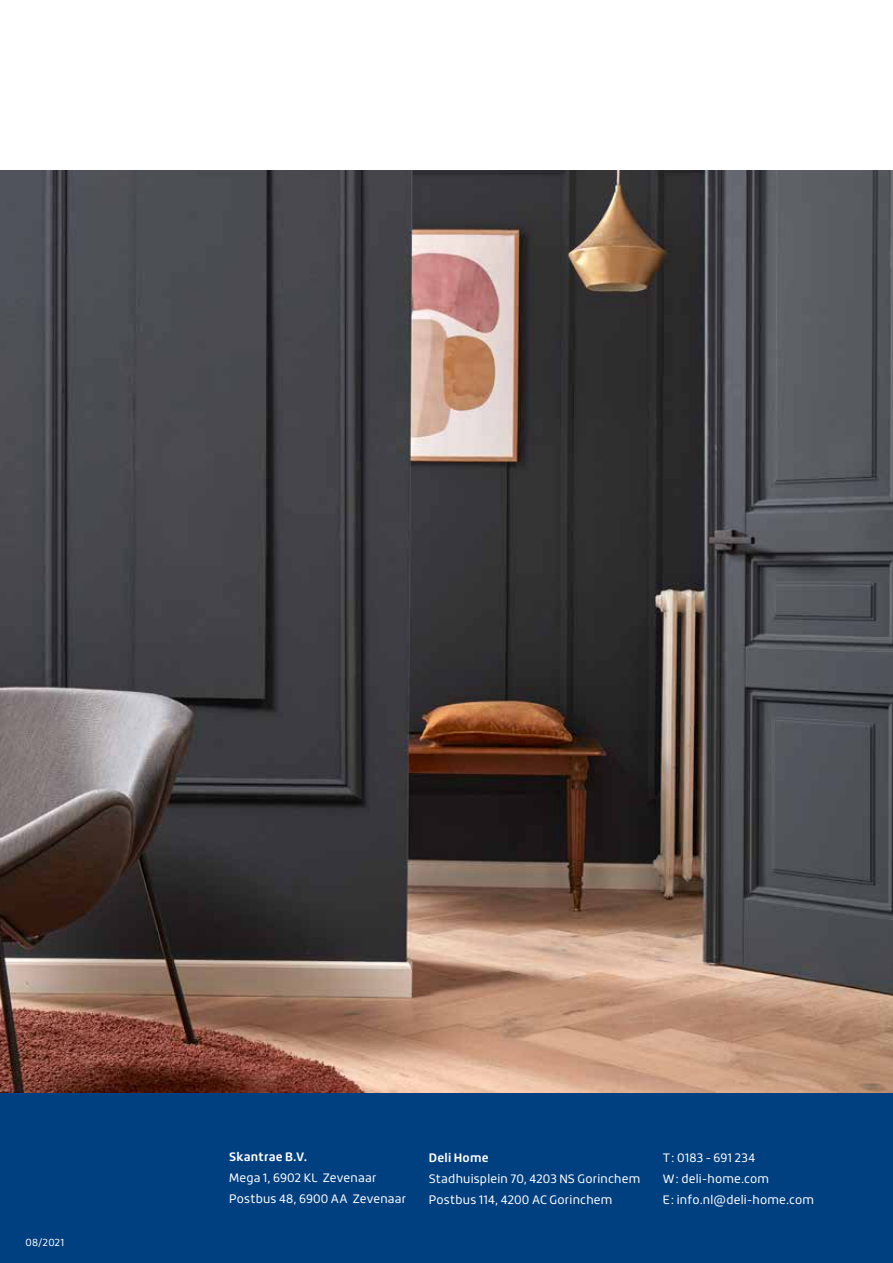
<style>
.page{position:relative;width:893px;height:1263px;background:#fff}
.page>*{position:absolute;margin:0;border:0;box-sizing:border-box;transform-origin:0 0}
.t1{font:12px/21px "Roihu";letter-spacing:.02em;color:#fff}
.t2{font:700 12px "Roihu";letter-spacing:.02em;color:#fff}
.t3{font:10.05px "Roihu";letter-spacing:.015em;color:#fff}
</style>
<div class="page">
<div style="left:0;top:1093px;width:893px;height:170px;background:#004080"></div>
<img style="left:0;top:170px;width:893px;height:923px">
<p class="t3" style="left:26px;top:1236px;width:40px">08/2021</p>
<p class="t2" style="left:229px;top:1150px;width:80px">Skantrae B.V.</p>
<p class="t1" style="left:229px;top:1168px;width:179px">Mega 1, 6902 KL Zevenaar<br>Postbus 48, 6900 AA Zevenaar</p>
<p class="t2" style="left:429px;top:1150px;width:61px">Deli Home</p>
<p class="t1" style="left:429px;top:1168px;width:213px">Stadhuisplein 70, 4203 NS Gorinchem<br>Postbus 114, 4200 AC Gorinchem</p>
<p class="t1" style="left:663px;top:1147px;width:153px">T : 0183 - 691 234<br>W : deli-home.com<br>E : info.nl@deli-home.com</p>
</div>
